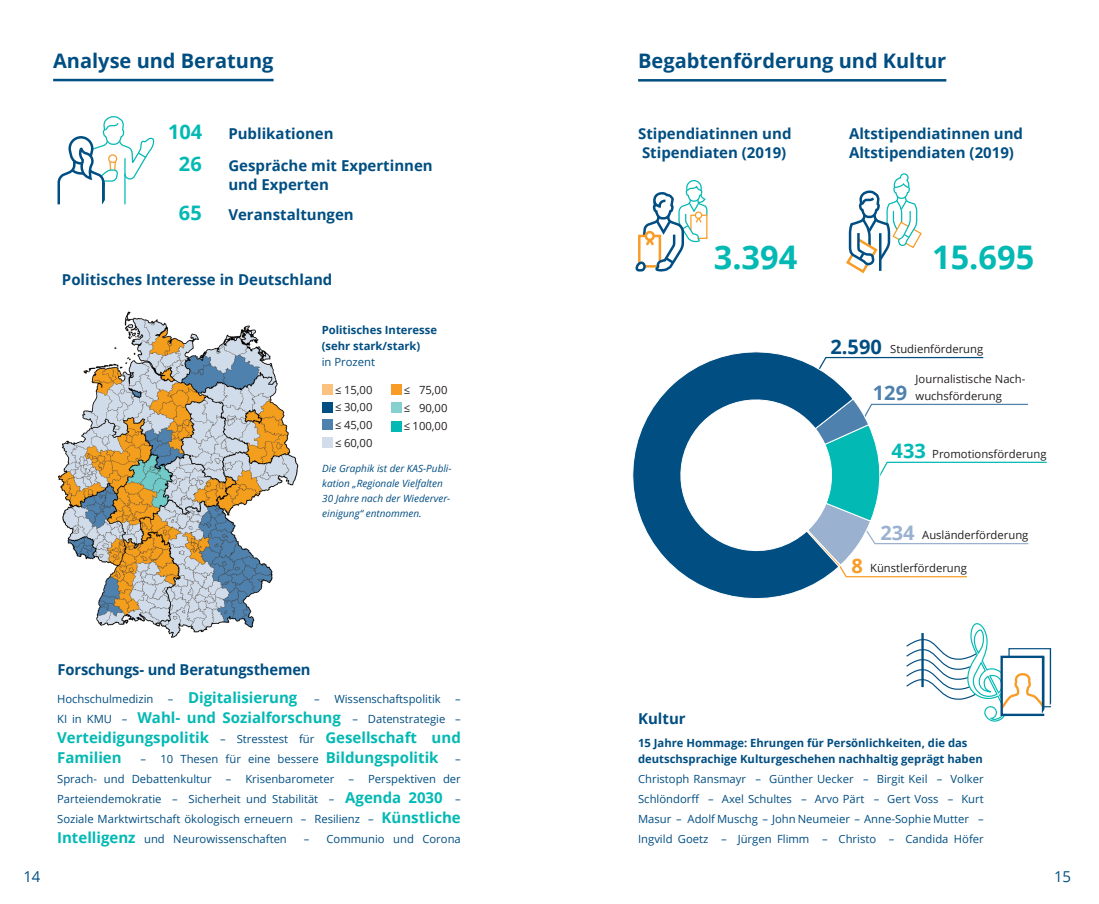
<style>
.page{position:relative;width:1099px;height:904px;background:#fff}
.page>*{position:absolute;margin:0;border:0;box-sizing:border-box;transform-origin:0 0}
.t1{font:700 32.5px "Open Sans";color:#03b9b4}
.t2{font:700 20px "Open Sans";color:#004e82}
.t3{font:700 20px/32.5px "Open Sans";color:#03b9b4;text-align:center}
.t4{font:700 20px "Open Sans";color:#9ab2d0}
.t5{font:700 20px "Open Sans";color:#4e81ad}
.t6{font:700 20px "Open Sans";color:#f89c27}
.t7{font:700 15px/18.8px "Open Sans";color:#004e82}
.t8{font:700 15px/20px "Open Sans";color:#03b9b4}
.t9{font:15px "Open Sans";color:#004e82}
.t10{font:11.25px/20px "Open Sans";color:#004e82;text-align:justify}
.t11{font:700 11.25px/16.2px "Open Sans";color:#004e82}
.t12{font:11.25px/16.2px "Open Sans";color:#231f20}
.t13{font:11.25px/17.8px "Open Sans";color:#231f20;text-align:justify}
.t14{font:italic 10px/15px "Open Sans";color:#004e82}
.s1{color:#fff}
.s2{font-weight:400;font-size:11.25px;color:#004e82}
.s3{font-weight:700;font-size:15px;color:#03b9b4}
</style>
<div class="page">
<hr style="left:638px;top:79px;width:308px;height:3px;background:#004e82">
<svg style="left:635px;top:180px;width:73px;height:92px"></svg>
<svg style="left:846px;top:173px;width:76px;height:101px"></svg>
<hr style="left:53px;top:79px;width:220px;height:2px;background:#004e82">
<svg style="left:57px;top:116px;width:98px;height:89px"></svg>
<svg style="left:906px;top:623px;width:145px;height:99px"></svg>
<hr style="left:921px;top:634px;width:2px;height:52px;background:#004e82">
<svg style="left:854px;top:356px;width:193px;height:222px"></svg>
<svg style="left:632px;top:351px;width:222px;height:248px"></svg>
<img style="left:58px;top:311px;width:241px;height:327px">
<div style="left:322px;top:384px;width:11px;height:11px;background:#fcc17c"></div>
<div style="left:322px;top:402px;width:11px;height:10px;background:#004e82"></div>
<div style="left:322px;top:419px;width:11px;height:11px;background:#4e81ad"></div>
<div style="left:322px;top:437px;width:11px;height:11px;background:#d2dcea"></div>
<div style="left:391px;top:384px;width:10px;height:11px;background:#f89c27"></div>
<div style="left:391px;top:402px;width:10px;height:11px;background:#86d1cf"></div>
<div style="left:391px;top:421px;width:10px;height:10px;background:#03b9b4"></div>
<h2 class="t2" style="left:53px;top:47px;width:222px">Analyse und Beratung</h2>
<h2 class="t3" style="left:168px;top:115px;width:36px">104<br>26</h2>
<h2 class="t3" style="left:179px;top:196px;width:24px">65</h2>
<h3 class="t7" style="left:228px;top:117px;width:206px;line-height:32.5px">Publikationen<br>Gespräche mit Expertinnen</h3>
<h3 class="t7" style="left:228px;top:169px;width:127px;line-height:30px">und Experten<br>Veranstaltungen</h3>
<h3 class="t7" style="left:62px;top:270px;width:272px">Politisches Interesse in Deutschland</h3>
<p class="t11" style="left:322px;top:321px;width:117px">Politisches Interesse (sehr stark/stark)</p>
<p class="t10" style="left:322px;top:352px;width:55px">in Prozent</p>
<p class="t13" style="left:335px;top:380px;width:39px">≤ 15,00 ≤ 30,00 ≤ 45,00 ≤ 60,00</p>
<p class="t13" style="left:404px;top:380px;width:45px;line-height:18.4px">≤ <span class="s1">0</span>75,00 ≤ <span class="s1">0</span>90,00 ≤ 100,00</p>
<p class="t14" style="left:322px;top:460px;width:131px">Die Graphik ist der KAS-Publi&shy;kation „Regionale Vielfalten<br>30 Jahre nach der Wiederver&shy;einigung“ entnommen.</p>
<h3 class="t7" style="left:58px;top:660px;width:254px">Forschungs- und Beratungsthemen</h3>
<p class="t10" style="left:57px;top:688px;width:98px">Hochschulmedizin</p>
<h3 class="t8" style="left:168px;top:687px;width:153px"><span class="s2">–</span> Digitalisierung <span class="s2">–</span></h3>
<p class="t10" style="left:334px;top:688px;width:108px">Wissenschaftspolitik</p>
<p class="t10" style="left:57px;top:688px;width:405px;text-align:right">–<br>KI in KMU – <span class="s3">Wahl- und Sozialforschung</span> – Datenstrategie –</p>
<h3 class="t8" style="left:57px;top:727px;width:405px">Verteidigungspolitik <span class="s2">– Stresstest für</span> Gesellschaft und<br>Familien</h3>
<p class="t10" style="left:57px;top:748px;width:405px;text-indent:83px">– 10 Thesen für eine bessere <span class="s3">Bildungspolitik</span> – Sprach- und Debattenkultur – Krisenbarometer – Perspektiven der Parteiendemokratie – Sicherheit und Stabilität – <span class="s3">Agenda 2030</span> – Soziale Marktwirtschaft ökologisch erneuern – Resilienz – <span class="s3">Künstliche Intelligenz</span> und Neurowissenschaften</p>
<p class="t10" style="left:304px;top:828px;width:158px">– Communio und Corona</p>
<h2 class="t2" style="left:638px;top:47px;width:310px">Begabtenförderung und Kultur</h2>
<h3 class="t7" style="left:638px;top:124px;width:155px">Stipendiatinnen und<br>Stipendiaten (2019)</h3>
<h3 class="t7" style="left:849px;top:124px;width:175px">Altstipendiatinnen und<br>Altstipendiaten (2019)</h3>
<h1 class="t1" style="left:713px;top:234px;width:85px">3.394</h1>
<h1 class="t1" style="left:932px;top:234px;width:104px">15.695</h1>
<h2 class="t2" style="left:830px;top:332px;width:53px">2.590</h2>
<p class="t12" style="left:890px;top:341px;width:94px">Studienförderung</p>
<h2 class="t5" style="left:872px;top:378px;width:36px">129</h2>
<p class="t12" style="left:915px;top:371px;width:111px">Journalistische Nach&shy;wuchsförderung</p>
<h3 class="t7" style="left:638px;top:709px;width:49px">Kultur</h3>
<h2 class="t3" style="left:891px;top:434px;width:36px">433</h2>
<p class="t12" style="left:932px;top:445px;width:116px">Promotionsförderung</p>
<h2 class="t6" style="left:851px;top:551px;width:13px">8</h2>
<h2 class="t4" style="left:880px;top:518px;width:36px">234</h2>
<p class="t12" style="left:922px;top:527px;width:108px">Ausländerförderung</p>
<p class="t12" style="left:870px;top:560px;width:98px">Künstlerförderung</p>
<p class="t11" style="left:638px;top:734px;width:346px">15 Jahre Hommage: Ehrungen für Persönlichkeiten, die das deutschsprachige Kulturgeschehen nachhaltig geprägt haben</p>
<p class="t10" style="left:638px;top:768px;width:347px">Christoph Ransmayr – Günther Uecker – Birgit Keil – Volker Schlöndorff – Axel Schultes – Arvo Pärt – Gert Voss – Kurt Masur – Adolf Muschg – John Neumeier – Anne-Sophie Mutter – Ingvild Goetz – Jürgen Flimm – Christo – Candida Höfer</p>
<h3 class="t9" style="left:23px;top:866px;width:19px">14</h3>
<h3 class="t9" style="left:1053px;top:866px;width:19px">15</h3>
</div>
